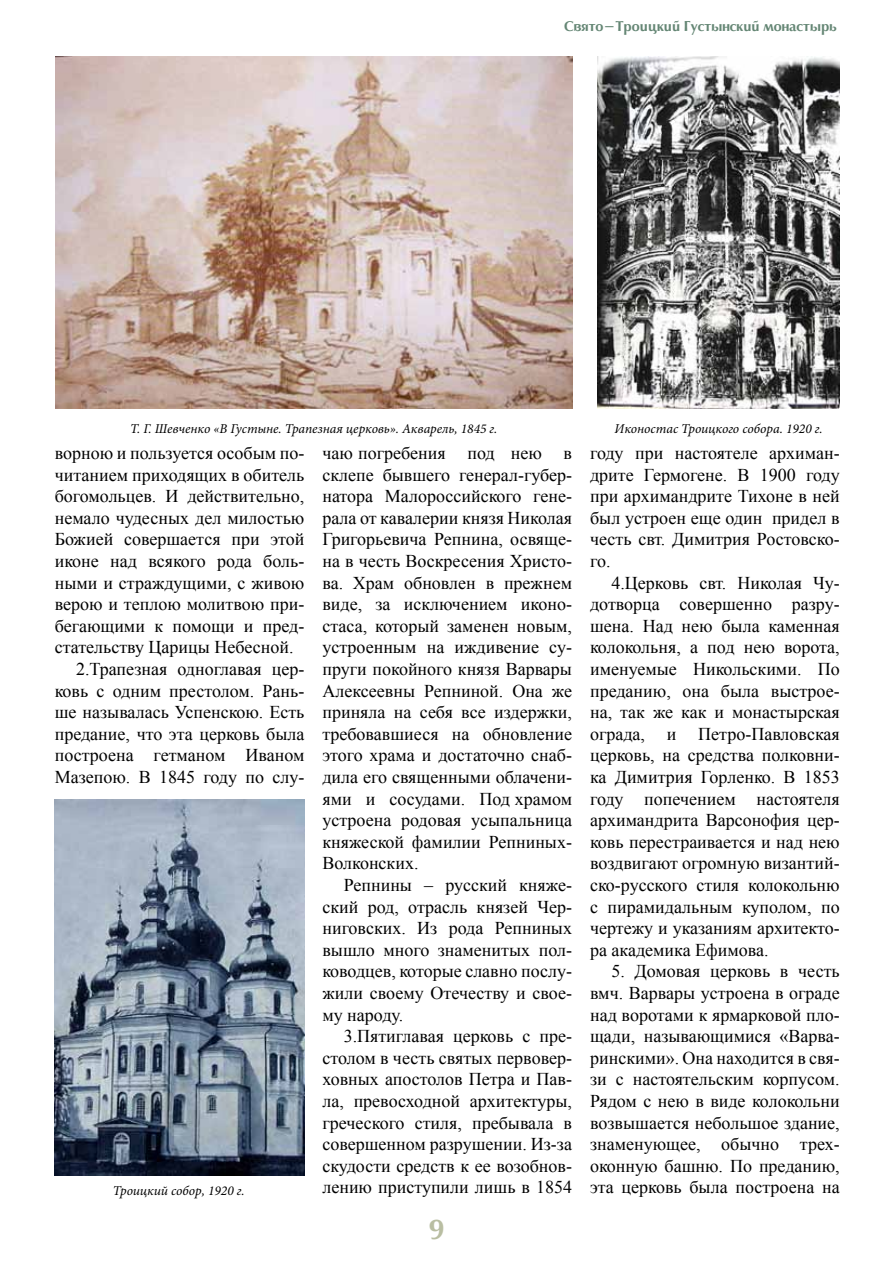
<style>
.page{position:relative;width:893px;height:1263px;background:#fff}
.page>*{position:absolute;margin:0;border:0;box-sizing:border-box;transform-origin:0 0}
.t1{font:700 27px "Opium";color:#b9bea2}
.t2{font:18px/21.6px "Times New Roman";color:#000;text-align:justify}
.t3{font:italic 13.5px "Minion Pro";color:#000}
.t4{font:700 13.5px "Opium";color:#648674}
</style>
<div class="page">
<img style="left:55px;top:57px;width:517px;height:351px">
<img style="left:598px;top:57px;width:241px;height:351px">
<img style="left:55px;top:799px;width:249px;height:377px">
<p class="t4" style="left:564px;top:17px;width:274px">Свято-Троицкий Густынский монастырь</p>
<p class="t3" style="left:130px;top:419px;width:369px">Т. Г. Шевченко «В Густыне. Трапезная церковь». Акварель, 1845 г.</p>
<p class="t3" style="left:614px;top:419px;width:210px">Иконостас Троицкого собора. 1920 г.</p>
<p class="t2" style="left:55px;top:442px;width:251px">ворною и пользуется особым по-</p>
<p class="t2" style="left:55px;top:463px;width:251px">читанием приходящих в обитель</p>
<p class="t2" style="left:55px;top:485px;width:251px">богомольцев. И действительно,</p>
<p class="t2" style="left:55px;top:507px;width:251px">немало чудесных дел милостью</p>
<p class="t2" style="left:55px;top:528px;width:251px">Божией совершается при этой</p>
<p class="t2" style="left:55px;top:550px;width:251px">иконе над всякого рода боль-</p>
<p class="t2" style="left:55px;top:571px;width:251px">ными и страждущими, с живою</p>
<p class="t2" style="left:55px;top:593px;width:251px">верою и теплою молитвою при-</p>
<p class="t2" style="left:55px;top:615px;width:251px">бегающими к помощи и пред-</p>
<p class="t2" style="left:55px;top:636px;width:240px">стательству Царицы Небесной.</p>
<p class="t2" style="left:76px;top:658px;width:230px">2.Трапезная одноглавая цер-</p>
<p class="t2" style="left:55px;top:679px;width:251px">ковь с одним престолом. Рань-</p>
<p class="t2" style="left:55px;top:701px;width:251px">ше называлась Успенскою. Есть</p>
<p class="t2" style="left:55px;top:723px;width:251px">предание, что эта церковь была</p>
<p class="t2" style="left:55px;top:744px;width:251px">построена гетманом Иваном</p>
<p class="t2" style="left:55px;top:766px;width:251px">Мазепою. В 1845 году по слу-</p>
<p class="t3" style="left:113px;top:1182px;width:133px">Троицкий собор, 1920 г.</p>
<p class="t2" style="left:322px;top:442px;width:251px">чаю погребения под нею в склепе бывшего генерал-губер&shy;натора Малороссийского гене&shy;рала от кавалерии князя Николая Григорьевича Репнина, освяще&shy;на в честь Воскресения Христо&shy;ва. Храм обновлен в прежнем виде, за исключением иконо&shy;стаса, который заменен новым, устроенным на иждивение су&shy;пруги покойного князя Варвары Алексеевны Репниной. Она же приняла на себя все издержки, требовавшиеся на обновление этого храма и достаточно снаб&shy;дила его священными облачени&shy;ями и сосудами. Под храмом устроена родовая усыпальница княжеской фамилии Репниных-Волконских.</p>
<p class="t2" style="left:322px;top:874px;width:251px;text-indent:21px">Репнины – русский княже&shy;ский род, отрасль князей Чер&shy;ниговских. Из рода Репниных вышло много знаменитых пол&shy;ководцев, которые славно послу&shy;жили своему Отечеству и свое&shy;му народу.</p>
<p class="t2" style="left:322px;top:1025px;width:251px;text-indent:21px">3.Пятиглавая церковь с пре&shy;столом в честь святых первовер&shy;ховных апостолов Петра и Пав&shy;ла, превосходной архитектуры, греческого стиля, пребывала в совершенном разрушении. Из-за скудости средств к ее возобнов&shy;лению приступили лишь в 1854</p>
<h1 class="t1" style="left:429px;top:1210px;width:17px">9</h1>
<p class="t2" style="left:590px;top:442px;width:251px">году при настоятеле архиман&shy;дрите Гермогене. В 1900 году при архимандрите Тихоне в ней был устроен еще один придел в честь свт. Димитрия Ростовско&shy;го.</p>
<p class="t2" style="left:590px;top:571px;width:251px;text-indent:21px">4.Церковь свт. Николая Чу&shy;дотворца совершенно разру&shy;шена. Над нею была каменная колокольня, а под нею ворота, именуемые Никольскими. По преданию, она была выстрое&shy;на, так же как и монастырская ограда, и Петро-Павловская церковь, на средства полковни&shy;ка Димитрия Горленко. В 1853 году попечением настоятеля архимандрита Варсонофия цер&shy;ковь перестраивается и над нею воздвигают огромную византий&shy;ско-русского стиля колокольню с пирамидальным куполом, по чертежу и указаниям архитекто&shy;ра академика Ефимова.</p>
<p class="t2" style="left:590px;top:960px;width:251px;text-indent:21px">5. Домовая церковь в честь вмч. Варвары устроена в ограде над воротами к ярмарковой пло&shy;щади, называющимися «Варва&shy;ринскими». Она находится в свя&shy;зи с настоятельским корпусом.<br>Рядом с нею в виде колокольни возвышается небольшое здание, знаменующее, обычно трех&shy;оконную башню. По преданию, эта церковь была построена на</p>
</div>
